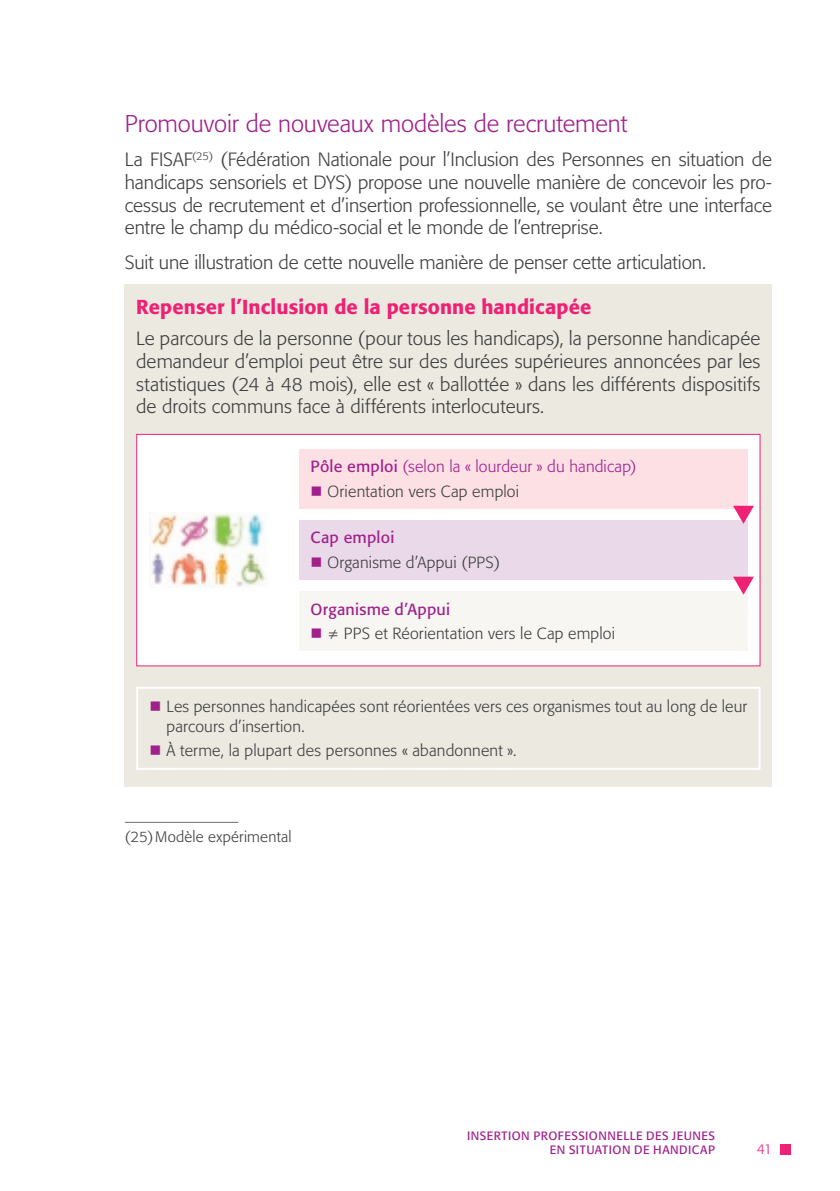
<style>
.page{position:relative;width:840px;height:1191px;background:#fff}
.page>*{position:absolute;margin:0;border:0;box-sizing:border-box;transform-origin:0 0}
.t1{font:300 24px "Formata Std";letter-spacing:-.005em;color:#a0218c}
.t2{font:500 20px "Formata Std";letter-spacing:.005em;color:#ee2174}
.t3{font:300 19px/22.8px "Formata Std";color:#3e3e3f;text-align:justify}
.t4{font:300 16px/19.2px "Formata Std";letter-spacing:.01em;color:#3e3e3f}
.t5{font:300 16px/24.8px "Formata Std";letter-spacing:.01em;color:#a0218c}
.t6{font:16px "Formata Std";letter-spacing:.01em;color:#a0218c}
.t7{font:300 15px "Formata Std";letter-spacing:.015em;color:#3e3e3f}
.t8{font:300 14px "Formata Std";color:#ee2174}
.t9{font:12px/14.4px "Formata Std";letter-spacing:.04em;color:#a0218c;text-align:right}
.s1{font-weight:400}
.s2{color:#3e3e3f}
</style>
<div class="page">
<div style="left:780px;top:1144px;width:10px;height:10px;background:#ee2174"></div>
<div style="left:125px;top:284px;width:646px;height:502px;background:#ece9e0"></div>
<div style="left:137px;top:434px;width:622px;height:232px;background:#fff"></div>
<div style="left:136px;top:434px;width:624px;height:232px;border:1px solid #ee2174"></div>
<div style="left:136px;top:687px;width:624px;height:83px;border:2px solid #fff"></div>
<div style="left:299px;top:449px;width:448px;height:59px;background:#fce0e4"></div>
<div style="left:299px;top:520px;width:448px;height:59px;background:#ead9e9"></div>
<div style="left:299px;top:591px;width:448px;height:60px;background:#f7f6f2"></div>
<img style="left:149px;top:512px;width:117px;height:75px">
<svg style="left:732px;top:506px;width:21px;height:18px"></svg>
<svg style="left:732px;top:576px;width:21px;height:19px"></svg>
<hr style="left:125px;top:822px;width:113px;height:1px;background:#6c6d70">
<p class="t1" style="left:125px;top:109px;width:503px">Promouvoir de nouveaux modèles de recrutement</p>
<p class="t3" style="left:125px;top:148px;width:648px">La FISAF<sup>(25)</sup> (Fédération Nationale pour l’Inclusion des Personnes en situation de handicaps sensoriels et DYS) propose une nouvelle manière de concevoir les pro&shy;cessus de recrutement et d’insertion professionnelle, se voulant être une interface entre le champ du médico-social et le monde de l’entreprise.</p>
<p class="t3" style="left:125px;top:251px;width:582px">Suit une illustration de cette nouvelle manière de penser cette articulation.</p>
<p class="t2" style="left:136px;top:294px;width:456px">Repenser l’Inclusion de la personne handicapée</p>
<p class="t3" style="left:136px;top:327px;width:625px">Le parcours de la personne (pour tous les handicaps), la personne handicapée demandeur d’emploi peut être sur des durées supérieures annoncées par les statistiques (24 à 48 mois), elle est « ballottée » dans les différents dispositifs de droits communs face à différents interlocuteurs.</p>
<p class="t5" style="left:327px;top:454px;width:310px;text-indent:-17px"><span class="s1">Pôle emploi</span> (selon la « lourdeur » du handicap)<br><span class="s2">Orientation vers Cap emploi</span></p>
<p class="t6" style="left:310px;top:528px;width:85px">Cap emploi</p>
<p class="t4" style="left:327px;top:553px;width:174px">Organisme d’Appui (PPS)</p>
<p class="t6" style="left:310px;top:599px;width:141px">Organisme d’Appui</p>
<p class="t4" style="left:327px;top:624px;width:289px">≠ PPS et Réorientation vers le Cap emploi</p>
<p class="t4" style="left:166px;top:697px;width:581px">Les personnes handicapées sont réorientées vers ces organismes tout au long de leur parcours d’insertion.</p>
<p class="t4" style="left:166px;top:741px;width:351px">À terme, la plupart des personnes « abandonnent ».</p>
<p class="t7" style="left:125px;top:828px;width:168px">(25) Modèle expérimental</p>
<p class="t9" style="left:467px;top:1128px;width:249px">INSERTION PROFESSIONNELLE DES JEUNES<br>EN SITUATION DE HANDICAP</p>
<p class="t8" style="left:756px;top:1141px;width:17px">41</p>
</div>
